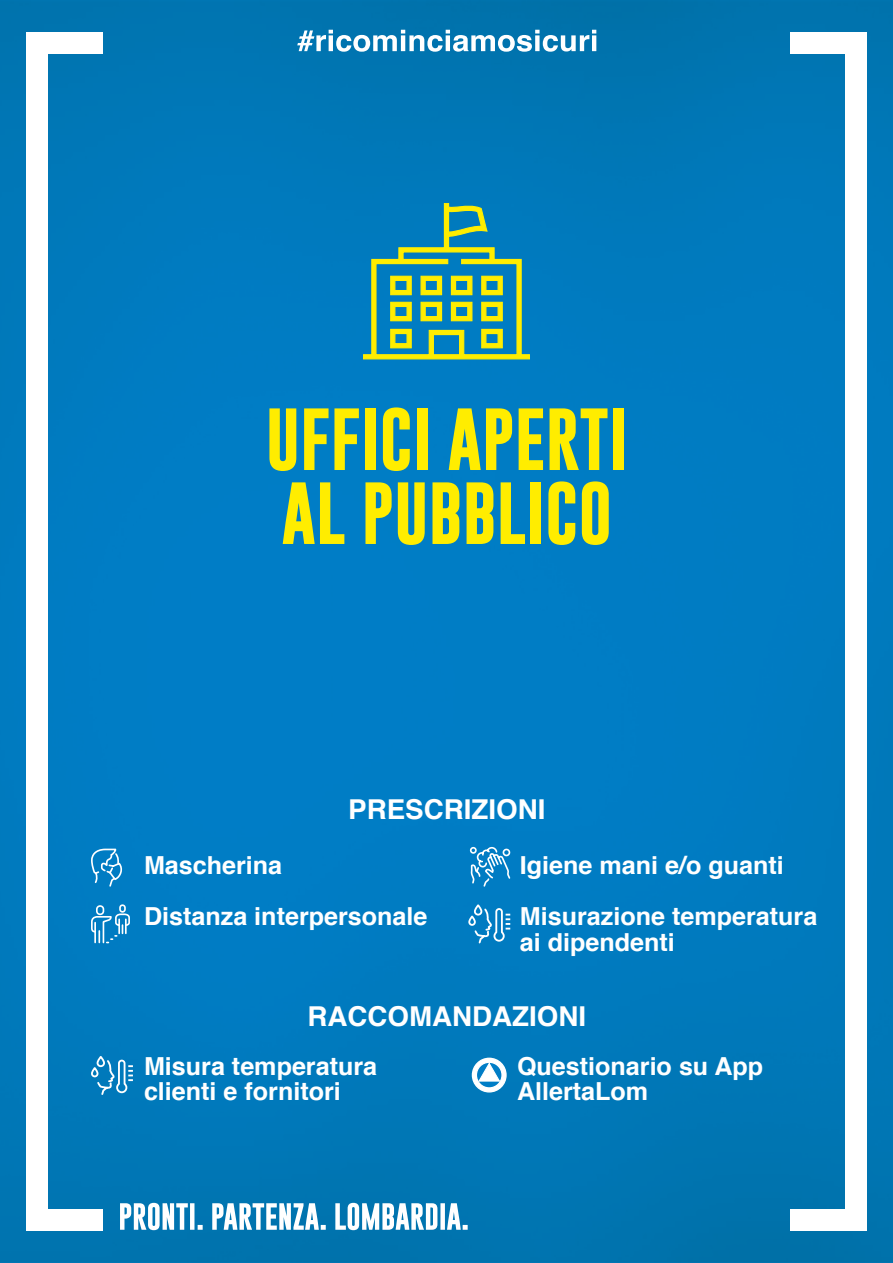
<style>
.page{position:relative;width:893px;height:1263px;background:#fff}
.page>*{position:absolute;margin:0;border:0;box-sizing:border-box;transform-origin:0 0}
.t1{font:700 63px/73.9px "Gobold";color:#ffed00}
.t2{font:700 27.45px "Helvetica";color:#fff}
.t3{font:700 24.9px/51.3px "Helvetica";color:#fff}
</style>
<div class="page">
<img style="left:0;top:0;width:893px;height:1263px">
<svg style="left:297px;top:30px;width:299px;height:22px"></svg>
<svg style="left:120px;top:1203px;width:348px;height:27px"></svg>
<div style="left:26px;top:32px;width:21px;height:1187px;background:#fff"></div>
<div style="left:26px;top:1209px;width:76px;height:21px;background:#fff"></div>
<div style="left:26px;top:32px;width:76px;height:21px;background:#fff"></div>
<div style="left:846px;top:32px;width:21px;height:1187px;background:#fff"></div>
<div style="left:791px;top:1209px;width:76px;height:21px;background:#fff"></div>
<div style="left:791px;top:32px;width:76px;height:21px;background:#fff"></div>
<svg style="left:362px;top:202px;width:169px;height:158px;background:#479a8a"></svg>
<svg style="left:90px;top:848px;width:33px;height:40px"></svg>
<div style="left:96px;top:905px;width:8px;height:10px;border:2px solid #fff;border-radius:3px"></div>
<div style="left:119px;top:904px;width:7px;height:9px;border:2px solid #fff;border-radius:3px"></div>
<svg style="left:90px;top:913px;width:41px;height:31px"></svg>
<svg style="left:90px;top:1055px;width:45px;height:41px;background:#3192c7"></svg>
<svg style="left:469px;top:846px;width:43px;height:42px;background:#3697cf"></svg>
<div style="left:472px;top:1058px;width:34px;height:34px;background:#fff;border-radius:50%"></div>
<div style="left:472px;top:1058px;width:35px;height:34px;border:1px solid #fff;border-radius:50%"></div>
<svg style="left:476px;top:1062px;width:26px;height:26px"></svg>
<div style="left:476px;top:1061px;width:27px;height:27px;border:1px solid #fff;border-radius:50%"></div>
<svg style="left:478px;top:1063px;width:22px;height:18px"></svg>
<svg style="left:467px;top:903px;width:45px;height:42px;background:#3093cc"></svg>
<h1 class="t1" style="left:266px;top:402px;width:364px">UFFICI APERTI<br>AL PUBBLICO</h1>
<p class="t2" style="left:348px;top:787px;width:199px">PRESCRIZIONI</p>
<p class="t3" style="left:144px;top:840px;width:285px">Mascherina<br>Distanza interpersonale</p>
<p class="t3" style="left:520px;top:840px;width:299px">Igiene mani e/o guanti<br>Misurazione temperatura</p>
<p class="t3" style="left:520px;top:917px;width:156px">ai dipendenti</p>
<p class="t2" style="left:307px;top:994px;width:280px">RACCOMANDAZIONI</p>
<p class="t3" style="left:144px;top:1053px;width:235px;line-height:25.7px">Misura temperatura clienti e fornitori</p>
<p class="t3" style="left:517px;top:1053px;width:248px;line-height:25.7px">Questionario su App<br>AllertaLom</p>
</div>
